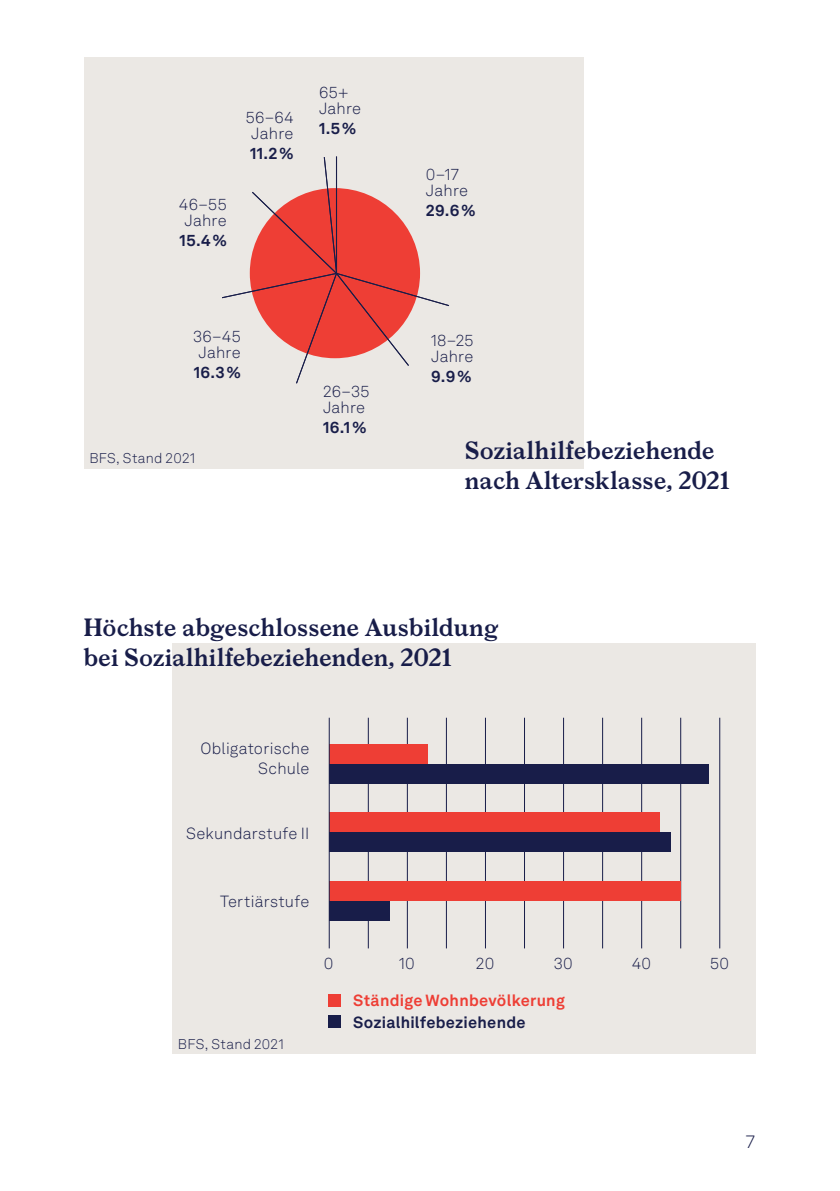
<style>
.page{position:relative;width:840px;height:1191px;background:#fff}
.page>*{position:absolute;margin:0;border:0;box-sizing:border-box;transform-origin:0 0}
.t1{font:600 24px/30px "Larish Neue";color:#181d49}
.t2{font:300 18px "Akkurat LLTT";color:#181d49}
.t3{font:300 16px/16px "Akkurat LLTT";letter-spacing:.015em;color:#181d49}
.t4{font:700 16px "Akkurat LLTT";letter-spacing:.015em;color:#181d49}
.t5{font:700 16px "Akkurat LLTT";letter-spacing:.015em;color:#ee3e35}
.t6{font:300 14px "Akkurat LLTT";letter-spacing:.02em;color:#181d49}
</style>
<div class="page">
<div style="left:84px;top:57px;width:499px;height:411px;background:#ebe8e4"></div>
<div style="left:171px;top:643px;width:584px;height:410px;background:#ebe8e4"></div>
<hr style="left:719px;top:717px;width:1px;height:231px;background:#181d49">
<hr style="left:680px;top:717px;width:1px;height:231px;background:#181d49">
<hr style="left:641px;top:717px;width:1px;height:231px;background:#181d49">
<hr style="left:602px;top:717px;width:1px;height:231px;background:#181d49">
<hr style="left:563px;top:717px;width:1px;height:231px;background:#181d49">
<hr style="left:524px;top:717px;width:1px;height:231px;background:#181d49">
<hr style="left:485px;top:717px;width:1px;height:231px;background:#181d49">
<hr style="left:446px;top:717px;width:1px;height:231px;background:#181d49">
<hr style="left:407px;top:717px;width:1px;height:231px;background:#181d49">
<hr style="left:368px;top:717px;width:1px;height:231px;background:#181d49">
<div style="left:329px;top:764px;width:378px;height:20px;background:#181d49"></div>
<div style="left:329px;top:744px;width:98px;height:20px;background:#ee3e35"></div>
<div style="left:329px;top:832px;width:341px;height:20px;background:#181d49"></div>
<div style="left:329px;top:812px;width:330px;height:20px;background:#ee3e35"></div>
<div style="left:329px;top:901px;width:60px;height:19px;background:#181d49"></div>
<div style="left:329px;top:881px;width:351px;height:20px;background:#ee3e35"></div>
<hr style="left:329px;top:717px;width:1px;height:231px;background:#181d49">
<div style="left:328px;top:994px;width:13px;height:12px;background:#ee3e35"></div>
<div style="left:328px;top:1015px;width:13px;height:13px;background:#181d49"></div>
<svg style="left:222px;top:156px;width:227px;height:228px"></svg>
<p class="t3" style="left:179px;top:196px;width:49px;text-align:center">46–55<br>Jahre</p>
<p class="t4" style="left:179px;top:228px;width:49px">15.4%</p>
<p class="t3" style="left:246px;top:109px;width:49px;text-align:center">56–64<br>Jahre</p>
<p class="t4" style="left:250px;top:141px;width:45px">11.2%</p>
<p class="t3" style="left:319px;top:84px;width:44px">65+<br>Jahre</p>
<p class="t4" style="left:319px;top:116px;width:39px">1.5%</p>
<p class="t3" style="left:193px;top:328px;width:49px;text-align:center">36–45<br>Jahre</p>
<p class="t4" style="left:194px;top:360px;width:48px">16.3%</p>
<p class="t6" style="left:89px;top:448px;width:107px">BFS, Stand 2021</p>
<p class="t3" style="left:323px;top:383px;width:48px">26–35<br>Jahre</p>
<p class="t4" style="left:323px;top:415px;width:45px">16.1%</p>
<p class="t3" style="left:425px;top:166px;width:44px">0–17<br>Jahre</p>
<p class="t4" style="left:425px;top:198px;width:51px">29.6%</p>
<p class="t3" style="left:431px;top:332px;width:44px">18–25<br>Jahre</p>
<p class="t4" style="left:431px;top:364px;width:42px">9.9%</p>
<h1 class="t1" style="left:464px;top:433px;width:267px">Sozialhilfebeziehende nach Altersklasse, 2021</h1>
<h1 class="t1" style="left:83px;top:611px;width:416px">Höchste abgeschlossene Ausbildung bei Sozialhilfebeziehenden, 2021</h1>
<p class="t3" style="left:200px;top:738px;width:110px;line-height:20px;text-align:right">Obligatorische<br>Schule</p>
<p class="t3" style="left:186px;top:824px;width:125px">Sekundarstufe II</p>
<p class="t3" style="left:220px;top:893px;width:91px">Tertiärstufe</p>
<p class="t6" style="left:178px;top:1033px;width:107px">BFS, Stand 2021</p>
<p class="t3" style="left:324px;top:955px;width:11px">0</p>
<p class="t3" style="left:399px;top:955px;width:17px">10</p>
<p class="t3" style="left:475px;top:955px;width:20px">20</p>
<p class="t3" style="left:553px;top:955px;width:20px">30</p>
<p class="t3" style="left:631px;top:955px;width:21px">40</p>
<p class="t3" style="left:710px;top:955px;width:20px">50</p>
<p class="t5" style="left:353px;top:988px;width:213px">Ständige Wohnbevölkerung</p>
<p class="t4" style="left:353px;top:1009px;width:174px">Sozialhilfebeziehende</p>
<p class="t2" style="left:745px;top:1128px;width:11px">7</p>
</div>
